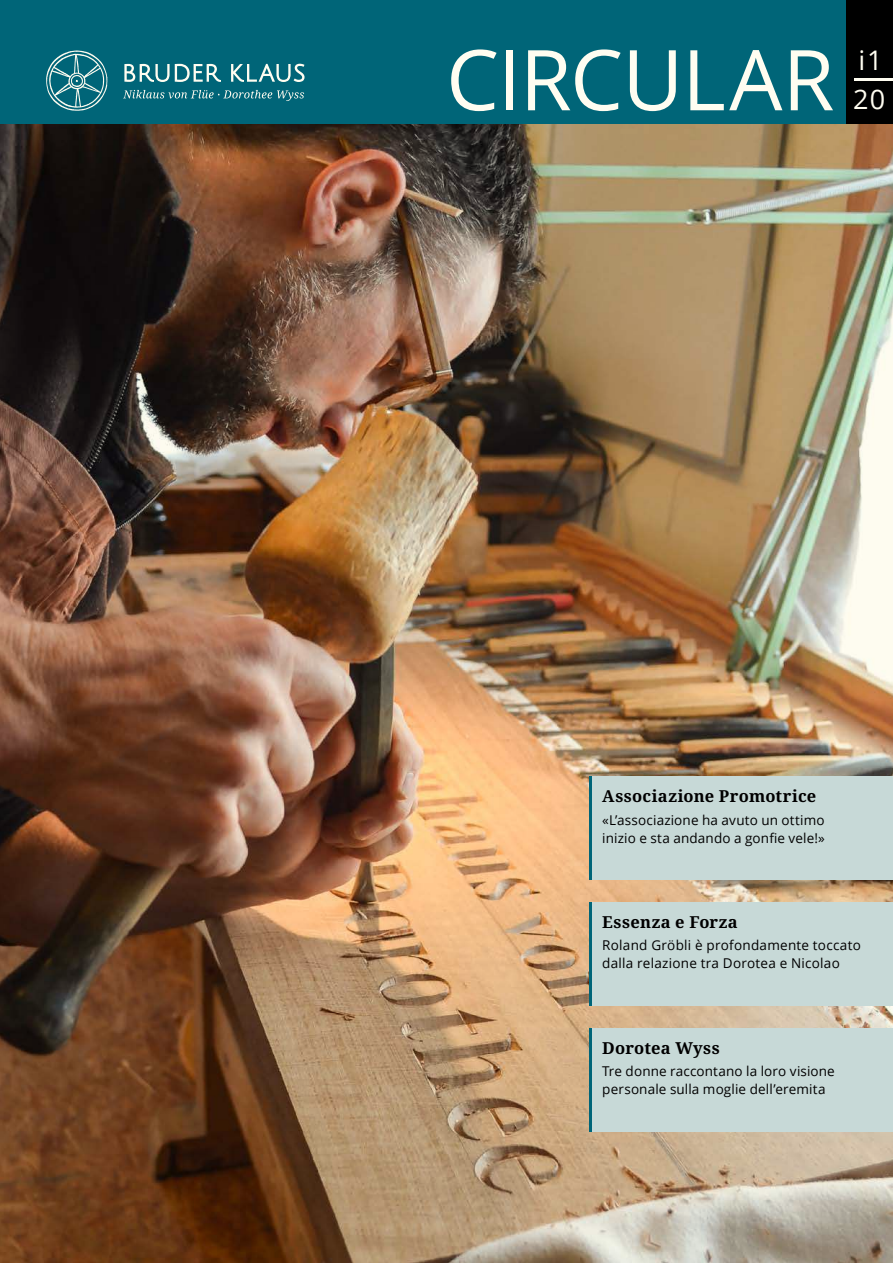
<style>
.page{position:relative;width:893px;height:1263px;background:#fff}
.page>*{position:absolute;margin:0;border:0;box-sizing:border-box;transform-origin:0 0}
.t1{font:84px "Open Sans";letter-spacing:-.015em;color:#fff}
.t2{font:27px/39px "Open Sans";color:#fff}
.t3{font:700 16.5px "Noto Serif";letter-spacing:.015em;color:#000}
.t4{font:13.5px/18px "Open Sans";letter-spacing:.015em;color:#000}
</style>
<div class="page">
<img style="left:0;top:0;width:893px;height:1263px">
<h1 class="t1" style="left:446px;top:32px;width:390px">CIRCULAR</h1>
<h2 class="t2" style="left:853px;top:42px;width:33px">i1<br>20</h2>
<p class="t3" style="left:602px;top:789px;width:216px">Associazione Promotrice</p>
<p class="t4" style="left:602px;top:811px;width:224px">«L’associazione ha avuto un ottimo inizio e sta andando a gonfie vele!»</p>
<p class="t3" style="left:602px;top:915px;width:137px">Essenza e Forza</p>
<p class="t4" style="left:602px;top:936px;width:260px">Roland Gröbli è profondamente toccato dalla relazione tra Dorotea e Nicolao</p>
<p class="t3" style="left:602px;top:1041px;width:119px">Dorotea Wyss</p>
<p class="t4" style="left:602px;top:1062px;width:234px">Tre donne raccontano la loro visione personale sulla moglie dell’eremita</p>
</div>
